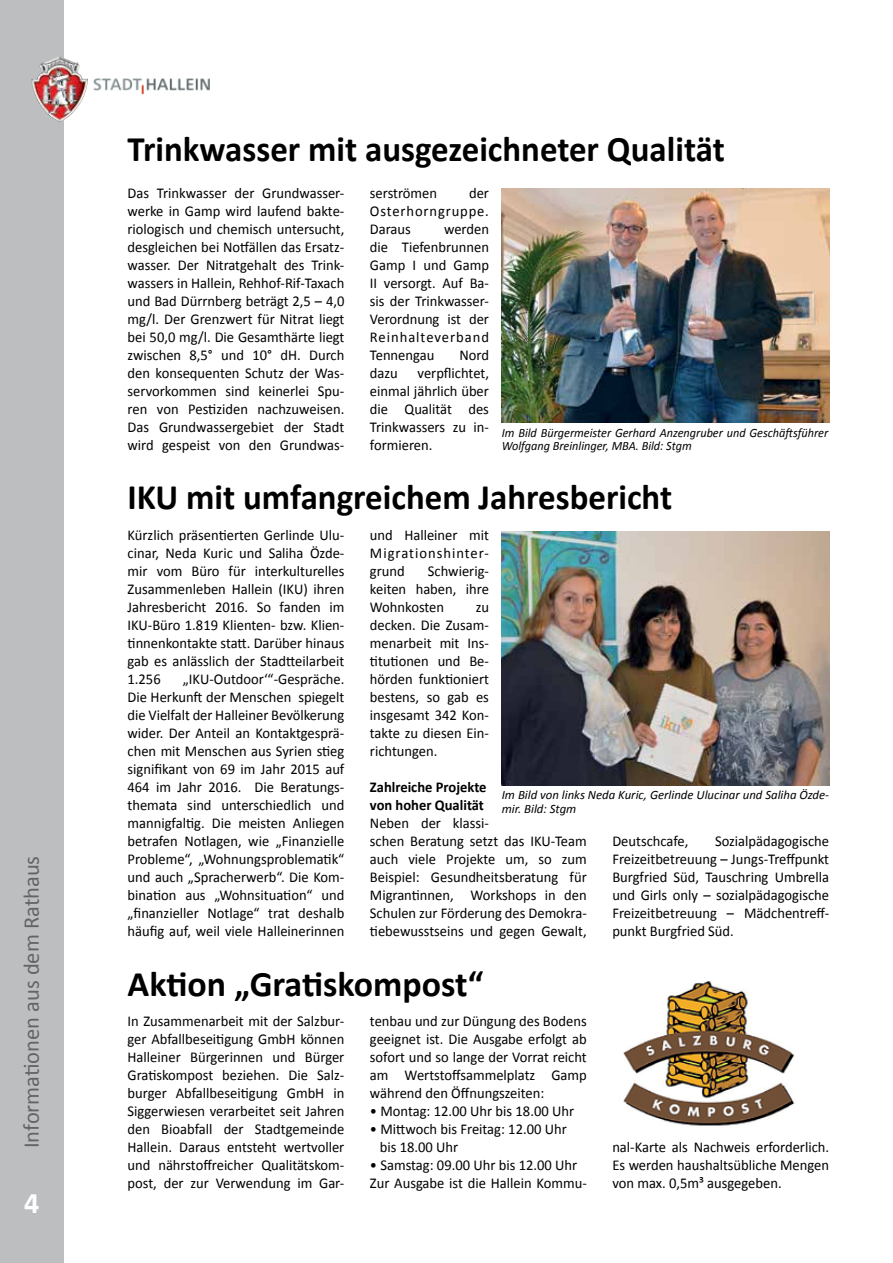
<style>
.page{position:relative;width:893px;height:1263px;background:#fff}
.page>*{position:absolute;margin:0;border:0;box-sizing:border-box;transform-origin:0 0}
.t1{font:700 36px "Calibri";color:#000}
.t2{font:700 30px "Calibri";color:#fff}
.t3{font:22.5px "Calibri";color:#636466}
.t4{font:15px/18px "Calibri";color:#000;text-align:justify}
.t5{font:700 15px/18px "Calibri";color:#000}
.t6{font:italic 12.75px/13.5px "Calibri";color:#000;scale:.96 1}
.t7{font:italic 12.75px/13.5px "Calibri";color:#000}
</style>
<div class="page">
<div style="left:0;top:0;width:64px;height:1263px;background:#bcbec0"></div>
<img style="left:93px;top:78px;width:117px;height:17px">
<img style="left:31px;top:57px;width:57px;height:65px">
<img style="left:502px;top:189px;width:327px;height:233px">
<img style="left:502px;top:531px;width:327px;height:255px">
<img style="left:623px;top:981px;width:172px;height:145px">
<h3 class="t3" style="left:17px;top:1148px;width:294px;rotate:-90deg">Informationen aus dem Rathaus</h3>
<h2 class="t2" style="left:24px;top:1184px;width:17px">4</h2>
<h1 class="t1" style="left:128px;top:126px;width:599px">Trinkwasser mit ausgezeichneter Qualität</h1>
<p class="t4" style="left:128px;top:184px;width:218px">Das Trinkwasser der Grundwasser&shy;werke in Gamp wird laufend bakte&shy;riologisch und chemisch untersucht, desgleichen bei Notfällen das Ersatz&shy;wasser. Der Nitratgehalt des Trink&shy;wassers in Hallein, Rehhof-Rif-Taxach und Bad Dürrnberg beträgt 2,5 – 4,0 mg/l. Der Grenzwert für Nitrat liegt bei 50,0 mg/l. Die Gesamthärte liegt zwischen 8,5° und 10° dH. Durch den konsequenten Schutz der Was&shy;servorkommen sind keinerlei Spu&shy;ren von Pestiziden nachzuweisen.<br>Das Grundwassergebiet der Stadt wird gespeist von den Grundwas-</p>
<p class="t4" style="left:370px;top:184px;width:69px">serströmen</p>
<p class="t4" style="left:370px;top:184px;width:121px;text-indent:99px">der Osterhorngruppe.<br>Daraus</p>
<p class="t4" style="left:370px;top:220px;width:121px;text-indent:74px">werden die Tiefenbrunnen Gamp I und Gamp II versorgt. Auf Ba&shy;sis der Trinkwasser-Verordnung ist der Reinhalteverband Tennengau</p>
<p class="t4" style="left:459px;top:346px;width:31px">Nord</p>
<p class="t4" style="left:370px;top:364px;width:121px;text-indent:48px">verpflichtet, einmal jährlich über die Qualität des Trinkwassers zu in&shy;formieren.</p>
<p class="t4" style="left:370px;top:364px;width:29px">dazu</p>
<p class="t6" style="left:502px;top:425px;width:342px">Im Bild Bürgermeister Gerhard Anzengruber und Geschäftsführer<br>Wolfgang Breinlinger, MBA. Bild: Stgm</p>
<h1 class="t1" style="left:128px;top:474px;width:546px">IKU mit umfangreichem Jahresbericht</h1>
<p class="t4" style="left:128px;top:526px;width:218px">Kürzlich präsentierten Gerlinde Ulu&shy;cinar, Neda Kuric und Saliha Özde&shy;mir vom Büro für interkulturelles Zusammenleben Hallein (IKU) ihren Jahresbericht 2016. So fanden im IKU-Büro 1.819 Klienten- bzw. Klien&shy;tinnenkontakte statt. Darüber hinaus gab es anlässlich der Stadtteilarbeit 1.256</p>
<p class="t4" style="left:370px;top:526px;width:121px">und Halleiner mit Migrationshinter&shy;grund</p>
<p class="t4" style="left:370px;top:562px;width:121px;text-indent:58px">Schwierig&shy;keiten haben, ihre Wohnkosten</p>
<p class="t4" style="left:370px;top:598px;width:121px;text-indent:106px">zu decken. Die Zusam&shy;menarbeit mit Ins&shy;titutionen und Be&shy;hörden funktioniert bestens, so gab es insgesamt 342 Kon&shy;takte zu diesen Ein&shy;richtungen.</p>
<p class="t5" style="left:370px;top:778px;width:118px">Zahlreiche Projekte von hoher Qualität</p>
<p class="t4" style="left:370px;top:814px;width:218px;text-align:left">Neben der klassi-<br>schen Beratung setzt das IKU-Team auch viele Projekte um, so zum<br>Beispiel: Gesundheitsberatung für<br>Migrantinnen, Workshops in den<br>Schulen zur Förderung des Demokra&shy;tiebewusstseins und gegen Gewalt,</p>
<p class="t4" style="left:128px;top:670px;width:218px;text-indent:55px">„IKU-Outdoor‘“-Gespräche.<br>Die Herkunft der Menschen spiegelt die Vielfalt der Halleiner Bevölkerung wider. Der Anteil an Kontaktgesprä&shy;chen mit Menschen aus Syrien stieg signifikant von 69 im Jahr 2015 auf 464 im Jahr 2016. Die Beratungs&shy;themata sind unterschiedlich und mannigfaltig. Die meisten Anliegen betrafen Notlagen, wie „Finanzielle Probleme“, „Wohnungsproblematik“ und auch „Spracherwerb“. Die Kom&shy;bination aus „Wohnsituation“ und „finanzieller Notlage“ trat deshalb häufig auf, weil viele Halleinerinnen</p>
<p class="t7" style="left:502px;top:788px;width:329px">Im Bild von links Neda Kuric, Gerlinde Ulucinar und Saliha Özde&shy;mir. Bild: Stgm</p>
<p class="t4" style="left:612px;top:832px;width:78px">Deutschcafe,</p>
<p class="t4" style="left:612px;top:832px;width:218px;text-indent:103px">Sozialpädagogische Freizeitbetreuung – Jungs-Treffpunkt Burgfried Süd, Tauschring Umbrella und Girls only – sozialpädagogische Freizeitbetreuung – Mädchentreff&shy;punkt Burgfried Süd.</p>
<h1 class="t1" style="left:128px;top:960px;width:357px">Aktion „Gratiskompost“</h1>
<p class="t4" style="left:128px;top:1012px;width:218px">In Zusammenarbeit mit der Salzbur&shy;ger Abfallbeseitigung GmbH können Halleiner Bürgerinnen und Bürger Gratiskompost beziehen. Die Salz&shy;burger Abfallbeseitigung GmbH in Siggerwiesen verarbeitet seit Jahren den Bioabfall der Stadtgemeinde Hallein. Daraus entsteht wertvoller und nährstoffreicher Qualitätskom&shy;post, der zur Verwendung im Gar-</p>
<p class="t4" style="left:370px;top:1012px;width:218px">tenbau und zur Düngung des Bodens geeignet ist. Die Ausgabe erfolgt ab sofort und so lange der Vorrat reicht am Wertstoffsammelplatz Gamp während den Öffnungszeiten:</p>
<p class="t4" style="left:370px;top:1102px;width:206px">• Montag: 12.00 Uhr bis 18.00 Uhr</p>
<p class="t4" style="left:380px;top:1120px;width:188px;text-indent:-10px">• Mittwoch bis Freitag: 12.00 Uhr bis 18.00 Uhr</p>
<p class="t4" style="left:370px;top:1156px;width:218px">• Samstag: 09.00 Uhr bis 12.00 Uhr<br>Zur Ausgabe ist die Hallein Kommu-</p>
<p class="t4" style="left:612px;top:1138px;width:218px">nal-Karte als Nachweis erforderlich.<br>Es werden haushaltsübliche Mengen von max. 0,5m³ ausgegeben.</p>
</div>
